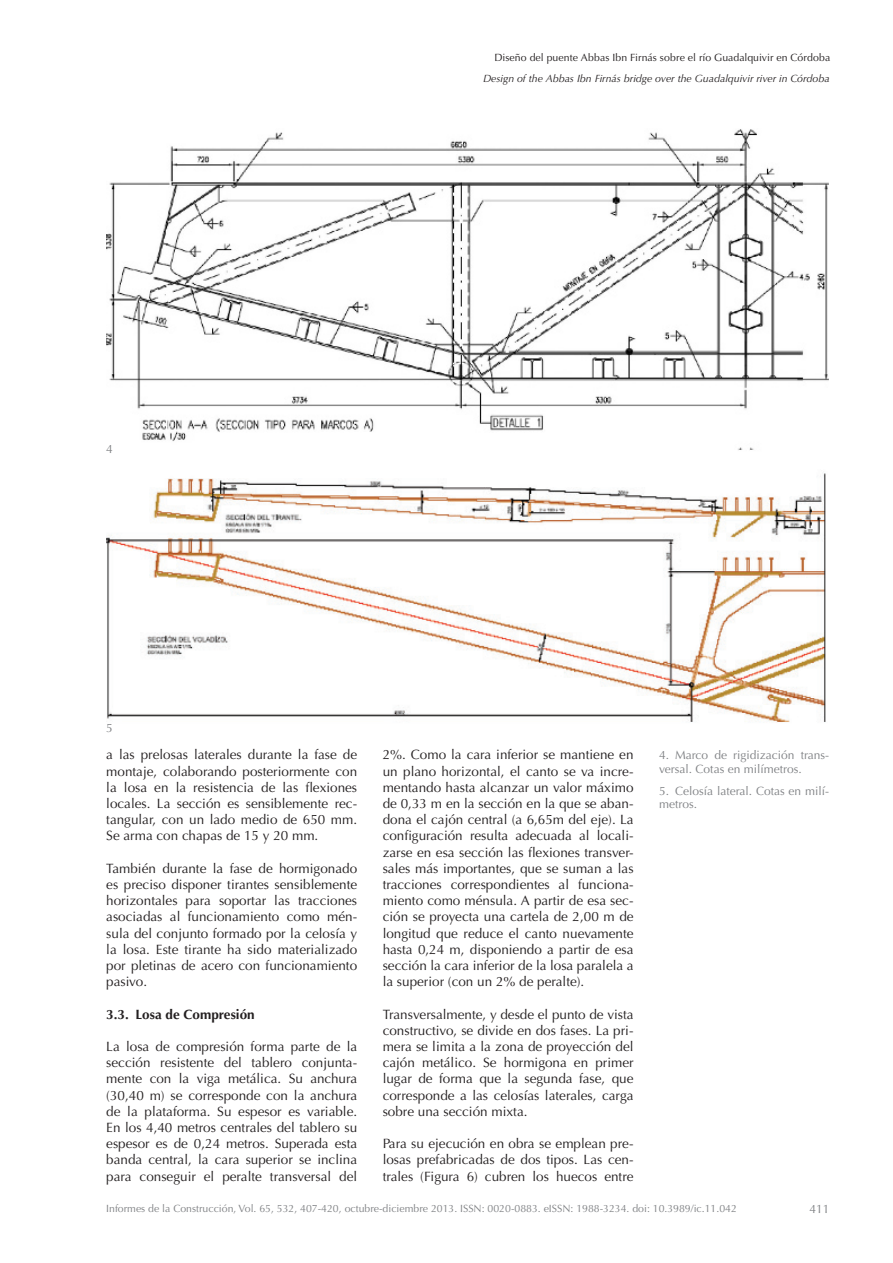
<style>
.page{position:relative;width:893px;height:1263px;background:#fff}
.page>*{position:absolute;margin:0;border:0;box-sizing:border-box;transform-origin:0 0}
.Parrafo_Texto-Optima{font:13.5px/16.2px "Optima LT Std";color:#231f20;text-align:justify}
.Parrafo_Texto-Optima-2{font:700 13.5px "Optima LT Std";color:#231f20}
.Parrafo_Texto-Optima-3{font:12px/13.5px "Optima LT Std";color:#808285}
.t1{font:10.5px "Optima LT Std";color:#808285}
.t2{font:italic 10.5px "Optima LT Std";color:#231f20}
.t3{font:10.5px "Optima LT Std";letter-spacing:.005em;color:#231f20}
</style>
<div class="page">
<img style="left:106px;top:129px;width:722px;height:321px">
<img style="left:106px;top:473px;width:720px;height:250px">
<p class="t3" style="left:494px;top:51px;width:337px">Diseño del puente Abbas Ibn Firnás sobre el río Guadalquivir en Córdoba</p>
<p class="t2" style="left:483px;top:73px;width:348px">Design of the Abbas Ibn Firnás bridge over the Guadalquivir river in Córdoba</p>
<p class="Parrafo_Texto-Optima-3" style="left:106px;top:442px;width:8px">4</p>
<p class="Parrafo_Texto-Optima-3" style="left:106px;top:721px;width:8px">5</p>
<p class="Parrafo_Texto-Optima" style="left:106px;top:747px;width:252px">a las prelosas laterales durante la fase de montaje, colaborando posteriormente con la losa en la resistencia de las flexiones locales. La sección es sensiblemente rec&shy;tangular, con un lado medio de 650 mm.<br>Se arma con chapas de 15 y 20 mm.</p>
<p class="Parrafo_Texto-Optima" style="left:106px;top:860px;width:252px">También durante la fase de hormigonado es preciso disponer tirantes sensiblemente horizontales para soportar las tracciones asociadas al funcionamiento como mén&shy;sula del conjunto formado por la celosía y la losa. Este tirante ha sido materializado por pletinas de acero con funcionamiento pasivo.</p>
<p class="Parrafo_Texto-Optima-2" style="left:106px;top:1006px;width:150px">3.3. Losa de Compresión</p>
<p class="Parrafo_Texto-Optima" style="left:106px;top:1038px;width:252px">La losa de compresión forma parte de la sección resistente del tablero conjunta&shy;mente con la viga metálica. Su anchura (30,40 m) se corresponde con la anchura de la plataforma. Su espesor es variable.<br>En los 4,40 metros centrales del tablero su espesor es de 0,24 metros. Superada esta banda central, la cara superior se inclina para conseguir el peralte transversal del</p>
<p class="Parrafo_Texto-Optima" style="left:383px;top:747px;width:252px">2%. Como la cara inferior se mantiene en un plano horizontal, el canto se va incre&shy;mentando hasta alcanzar un valor máximo de 0,33 m en la sección en la que se aban&shy;dona el cajón central (a 6,65m del eje). La configuración resulta adecuada al locali&shy;zarse en esa sección las flexiones transver&shy;sales más importantes, que se suman a las tracciones correspondientes al funciona&shy;miento como ménsula. A partir de esa sec&shy;ción se proyecta una cartela de 2,00 m de longitud que reduce el canto nuevamente hasta 0,24 m, disponiendo a partir de esa sección la cara inferior de la losa paralela a la superior (con un 2% de peralte).</p>
<p class="Parrafo_Texto-Optima" style="left:383px;top:1006px;width:252px">Transversalmente, y desde el punto de vista constructivo, se divide en dos fases. La pri&shy;mera se limita a la zona de proyección del cajón metálico. Se hormigona en primer lugar de forma que la segunda fase, que corresponde a las celosías laterales, carga sobre una sección mixta.</p>
<p class="Parrafo_Texto-Optima" style="left:383px;top:1136px;width:252px">Para su ejecución en obra se emplean pre&shy;losas prefabricadas de dos tipos. Las cen&shy;trales (Figura 6) cubren los huecos entre</p>
<p class="Parrafo_Texto-Optima-3" style="left:659px;top:749px;width:172px">4. Marco de rigidización trans&shy;versal. Cotas en milímetros.</p>
<p class="Parrafo_Texto-Optima-3" style="left:659px;top:784px;width:172px">5. Celosía lateral. Cotas en milí&shy;metros.</p>
<p class="t1" style="left:106px;top:1203px;width:632px">Informes de la Construcción, Vol. 65, 532, 407-420, octubre-diciembre 2013. ISSN: 0020-0883. eISSN: 1988-3234. doi: 10.3989/ic.11.042</p>
<p class="Parrafo_Texto-Optima-3" style="left:809px;top:1203px;width:22px">411</p>
</div>
